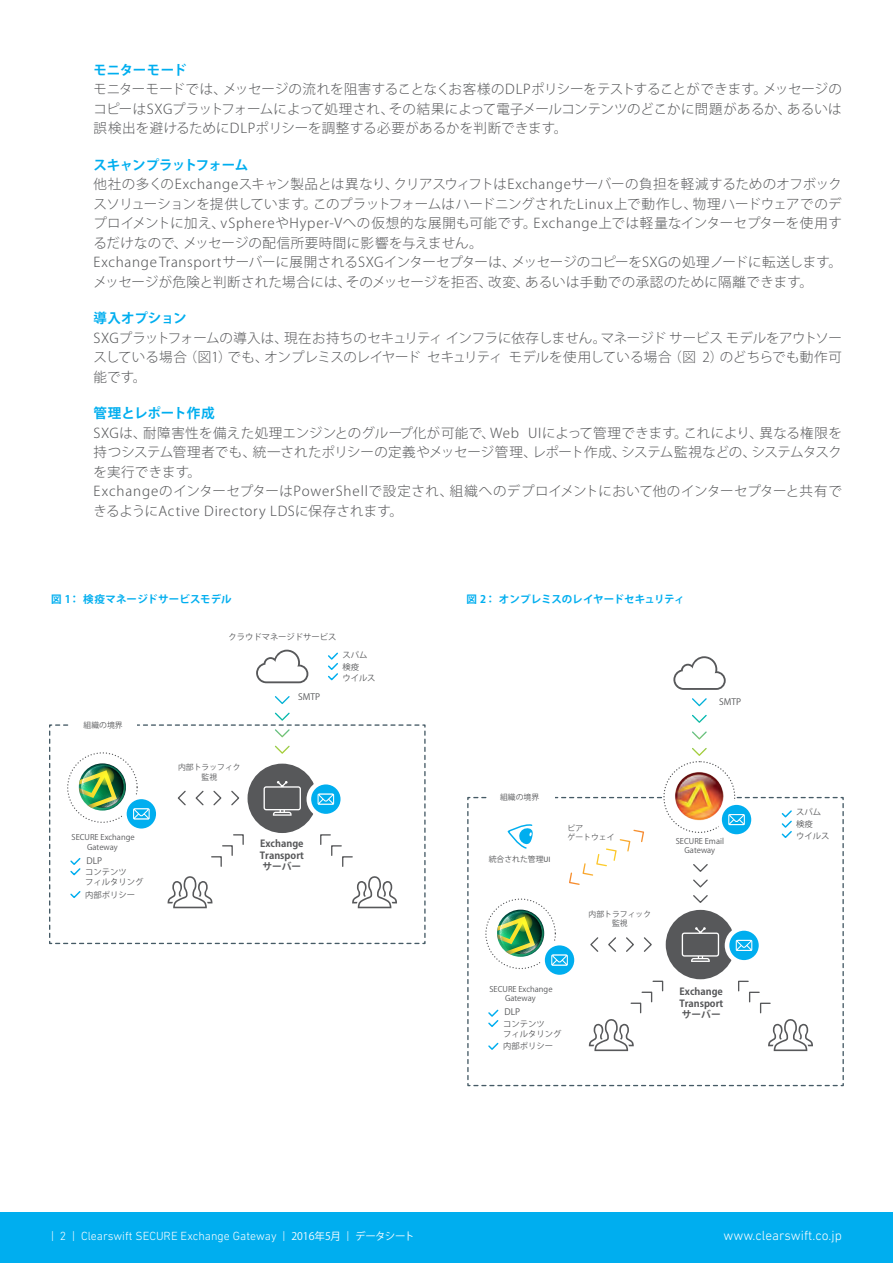
<style>
.page{position:relative;width:893px;height:1263px;background:#fff}
.page>*{position:absolute;margin:0;border:0;box-sizing:border-box;transform-origin:0 0}
.t1{font:300 13.5px/19.5px "Koz Go Pro";letter-spacing:.015em;color:#57585a;text-align:justify}
.t2{font:300 13.5px/19.5px "Koz Go Pro";letter-spacing:.04em;color:#57585a}
.t3{font:300 13.5px "DIN Next LT Pro";color:#fff}
.t4{font:700 13.5px "Koz Go Pro";letter-spacing:-.015em;color:#00aeef}
.t5{font:700 13.5px "Koz Go Pro";letter-spacing:-.035em;color:#00aeef}
.t6{font:700 13.5px "Koz Go Pro";letter-spacing:.005em;color:#00aeef}
.t7{font:300 12px "DIN Next LT Pro";color:#fff}
.t8{font:700 10.5px "Koz Go Pro";letter-spacing:.005em;color:#00aeef}
.t9{font:700 9.75px/11.7px "Koz Go Pr 6 N";color:#57585a;text-align:justify}
.t10{font:8.85px "Koz Go Pr 6 N";color:#57585a}
.t11{font:8.4px/11.7px "Koz Go Pr 6 N";color:#57585a}
.t12{font:7.8px/9.4px "Koz Go Pr 6 N";color:#57585a;text-align:center}
.s1{font-family:"DIN Next LT Pro"}
.s2{font-family:"Koz Go Pro";font-weight:400;font-size:10.5px}
</style>
<div class="page">
<svg style="left:328px;top:652px;width:10px;height:29px"></svg>
<svg style="left:673px;top:656px;width:53px;height:34px"></svg>
<svg style="left:256px;top:650px;width:53px;height:34px"></svg>
<svg style="left:692px;top:731px;width:15px;height:8px"></svg>
<svg style="left:692px;top:715px;width:15px;height:8px"></svg>
<svg style="left:692px;top:698px;width:15px;height:8px"></svg>
<svg style="left:275px;top:696px;width:15px;height:8px"></svg>
<svg style="left:49px;top:713px;width:377px;height:232px"></svg>
<svg style="left:467px;top:748px;width:377px;height:339px"></svg>
<div style="left:0;top:1212px;width:893px;height:51px;background:#00aeef"></div>
<p class="t4" style="left:94px;top:61px;width:95px">モニターモード</p>
<p class="t1" style="left:94px;top:80px;width:750px">モニターモードでは、メッセージの流れを阻害することなくお客様のDLPポリシーをテストすることができます。メッセージのコピーはSXGプラットフォームによって処理され、その結果によって電子メールコンテンツのどこかに問題があるか、あるいは誤検出を避けるためにDLPポリシーを調整する必要があるかを判断できます。</p>
<p class="t5" style="left:94px;top:156px;width:156px">スキャンプラットフォーム</p>
<p class="t1" style="left:94px;top:175px;width:750px">他社の多くのExchangeスキャン製品とは異なり、クリアスウィフトはExchangeサーバーの負担を軽減するためのオフボックスソリューションを提供しています。このプラットフォームはハードニングされたLinux上で動作し、物理ハードウェアでのデプロイメントに加え、vSphereやHyper-Vへの仮想的な展開も可能です。Exchange上では軽量なインターセプターを使用するだけなので、メッセージの配信所要時間に影響を与えません。</p>
<p class="t1" style="left:94px;top:253px;width:750px">Exchange Transportサーバーに展開されるSXGインターセプターは、メッセージのコピーをSXGの処理ノードに転送します。メッセージが危険と判断された場合には、そのメッセージを拒否、改変、あるいは手動での承認のために隔離できます。</p>
<p class="t4" style="left:94px;top:309px;width:95px">導入オプション</p>
<p class="t1" style="left:94px;top:328px;width:750px">SXGプラットフォームの導入は、現在お持ちのセキュリティ インフラに依存しません。マネージド サービス モデルをアウトソースしている場合（図1）でも、オンプレミスのレイヤード セキュリティ モデルを使用している場合（図 2）のどちらでも動作可能です。</p>
<p class="t6" style="left:94px;top:404px;width:122px">管理とレポート作成</p>
<p class="t1" style="left:94px;top:423px;width:750px">SXGは、耐障害性を備えた処理エンジンとのグループ化が可能で、Web UIによって管理できます。これにより、異なる権限を持つシステム管理者でも、統一されたポリシーの定義やメッセージ管理、レポート作成、システム監視などの、システムタスクを実行できます。</p>
<p class="t2" style="left:94px;top:481px;width:750px">ExchangeのインターセプターはPowerShellで設定され、組織へのデプロイメントにおいて他のインターセプターと共有できるようにActive Directory LDSに保存されます。</p>
<p class="t8" style="left:51px;top:593px;width:182px">図 1： 検疫マネージドサービスモデル</p>
<p class="t8" style="left:466px;top:593px;width:220px">図 2： オンプレミスのレイヤードセキュリティ</p>
<p class="t11" style="left:228px;top:631px;width:110px">クラウドマネージドサービス</p>
<p class="t12" style="left:84px;top:720px;width:41px">組織の境界</p>
<p class="t12" style="left:178px;top:763px;width:64px">内部トラッフィク監視</p>
<p class="t10" style="left:298px;top:692px;width:23px">SMTP</p>
<p class="t12" style="left:72px;top:833px;width:65px">SECURE Exchange</p>
<p class="t12" style="left:87px;top:842px;width:32px">Gateway</p>
<p class="t9" style="left:260px;top:838px;width:45px">Exchange Transportサーバー</p>
<p class="t10" style="left:87px;top:855px;width:17px">DLP</p>
<p class="t11" style="left:85px;top:867px;width:60px;line-height:10.1px">コンテンツ<br>フィルタリング</p>
<p class="t11" style="left:85px;top:889px;width:51px">内部ポリシー</p>
<p class="t11" style="left:342px;top:649px;width:35px">スパム検疫<br>ウイルス</p>
<p class="t10" style="left:719px;top:696px;width:23px">SMTP</p>
<p class="t12" style="left:500px;top:793px;width:41px">組織の境界</p>
<p class="t12" style="left:489px;top:854px;width:63px">統合された管理<span class="s1">UI</span></p>
<p class="t12" style="left:567px;top:823px;width:49px;text-align:left">ピア<br>ゲートウェイ</p>
<p class="t12" style="left:589px;top:909px;width:64px">内部トラフィック監視</p>
<p class="t12" style="left:489px;top:984px;width:65px">SECURE Exchange<br>Gateway</p>
<p class="t10" style="left:504px;top:1007px;width:17px">DLP</p>
<p class="t11" style="left:503px;top:1019px;width:60px;line-height:10.1px">コンテンツ<br>フィルタリング</p>
<p class="t11" style="left:503px;top:1041px;width:51px">内部ポリシー</p>
<p class="t12" style="left:676px;top:836px;width:50px">SECURE Email<br>Gateway</p>
<p class="t9" style="left:679px;top:986px;width:45px">Exchange Transportサーバー</p>
<p class="t11" style="left:796px;top:807px;width:35px">スパム検疫<br>ウイルス</p>
<p class="t7" style="left:51px;top:1229px;width:365px">| 2 | Clearswift SECURE Exchange Gateway | <span class="s2">2016年5月</span> | <span class="s2">データシート</span></p>
<p class="t3" style="left:723px;top:1227px;width:120px">www.clearswift.co.jp</p>
</div>
